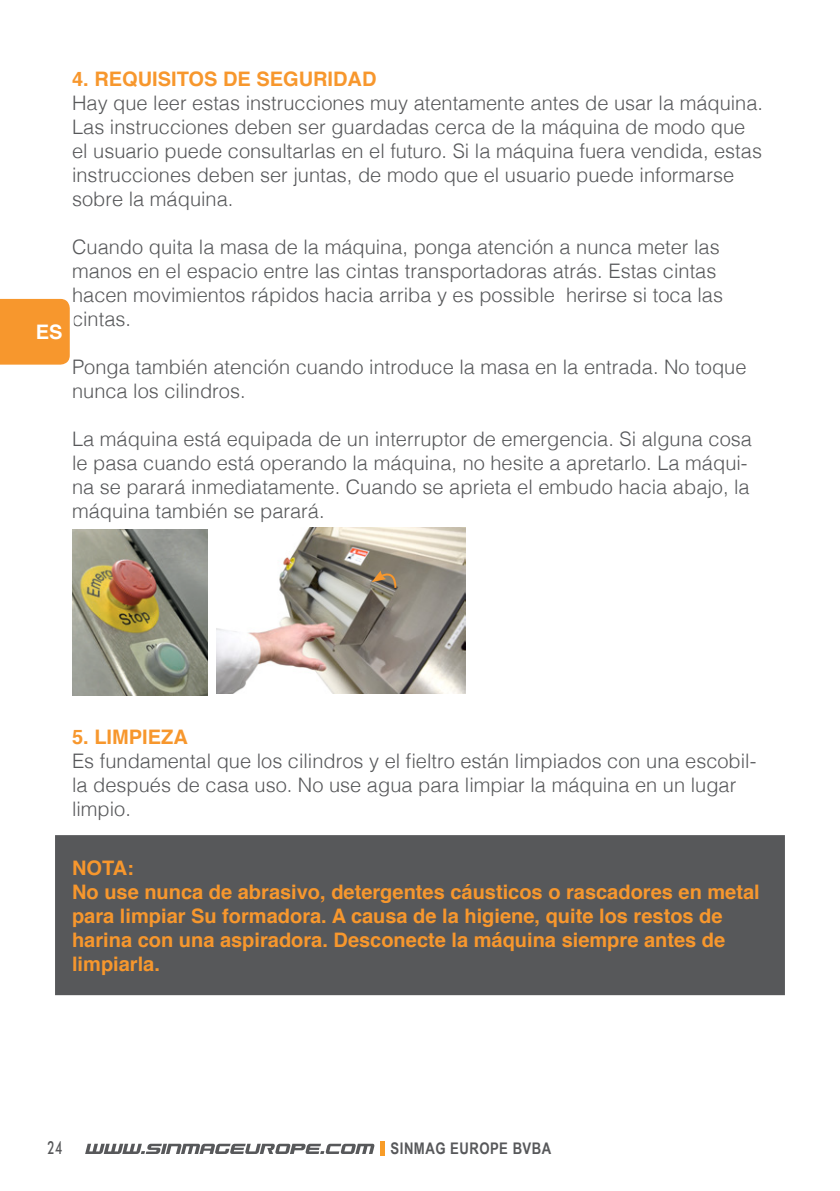
<style>
.page{position:relative;width:840px;height:1191px;background:#fff}
.page>*{position:absolute;margin:0;border:0;box-sizing:border-box;transform-origin:0 0}
.t1{font:300 20px/24px "Helvetica";color:#57585a}
.Warning_block_Left{font:700 20px/24px "Helvetica";color:#f7972d}
.title_main{font:700 20px "Helvetica";color:#f7972d}
.t2{font:700 20px "Helvetica";color:#fff}
.t3{font:500 18px "Futura BT";color:#57585a;scale:.68 1}
.t4{font:700 16px "Arial Narrow";letter-spacing:.03em;color:#57585a}
</style>
<div class="page">
<div style="left:55px;top:835px;width:729px;height:160px;background:#57585a"></div>
<img style="left:216px;top:528px;width:249px;height:166px">
<svg style="left:371px;top:567px;width:26px;height:23px"></svg>
<img style="left:72px;top:530px;width:135px;height:166px">
<svg style="left:85px;top:1143px;width:289px;height:11px"></svg>
<hr style="left:380px;top:1141px;width:4px;height:14px;background:#f89c27">
<div style="left:0;top:298px;width:70px;height:67px;background:#f7972d"></div>
<p class="t2" style="left:36px;top:316px;width:28px">ES</p>
<p class="title_main" style="left:72px;top:63px;width:306px">4. REQUISITOS DE SEGURIDAD</p>
<p class="t1" style="left:72px;top:89px;width:692px">Hay que leer estas instrucciones muy atentamente antes de usar la máquina.<br>Las instrucciones deben ser guardadas cerca de la máquina de modo que el usuario puede consultarlas en el futuro. Si la máquina fuera vendida, estas instrucciones deben ser juntas, de modo que el usuario puede informarse sobre la máquina.</p>
<p class="t1" style="left:72px;top:233px;width:652px">Cuando quita la masa de la máquina, ponga atención a nunca meter las manos en el espacio entre las cintas transportadoras atrás. Estas cintas hacen movimientos rápidos hacia arriba y es possible herirse si toca las cintas.</p>
<p class="t1" style="left:72px;top:353px;width:675px">Ponga también atención cuando introduce la masa en la entrada. No toque nunca los cilindros.</p>
<p class="t1" style="left:72px;top:425px;width:681px">La máquina está equipada de un interruptor de emergencia. Si alguna cosa le pasa cuando está operando la máquina, no hesite a apretarlo. La máqui&shy;na se parará inmediatamente. Cuando se aprieta el embudo hacia abajo, la máquina también se parará.</p>
<p class="title_main" style="left:72px;top:720px;width:117px">5. LIMPIEZA</p>
<p class="t1" style="left:72px;top:747px;width:685px">Es fundamental que los cilindros y el fieltro están limpiados con una escobil&shy;la después de casa uso. No use agua para limpiar la máquina en un lugar limpio.</p>
<p class="Warning_block_Left" style="left:72px;top:856px;width:688px">NOTA:<br>No use nunca de abrasivo, detergentes cáusticos o rascadores en metal para limpiar Su formadora. A causa de la higiene, quite los restos de harina con una aspiradora. Desconecte la máquina siempre antes de limpiarla.</p>
<p class="t3" style="left:48px;top:1136px;width:23px">24</p>
<p class="t4" style="left:390px;top:1136px;width:162px">SINMAG EUROPE BVBA</p>
</div>
